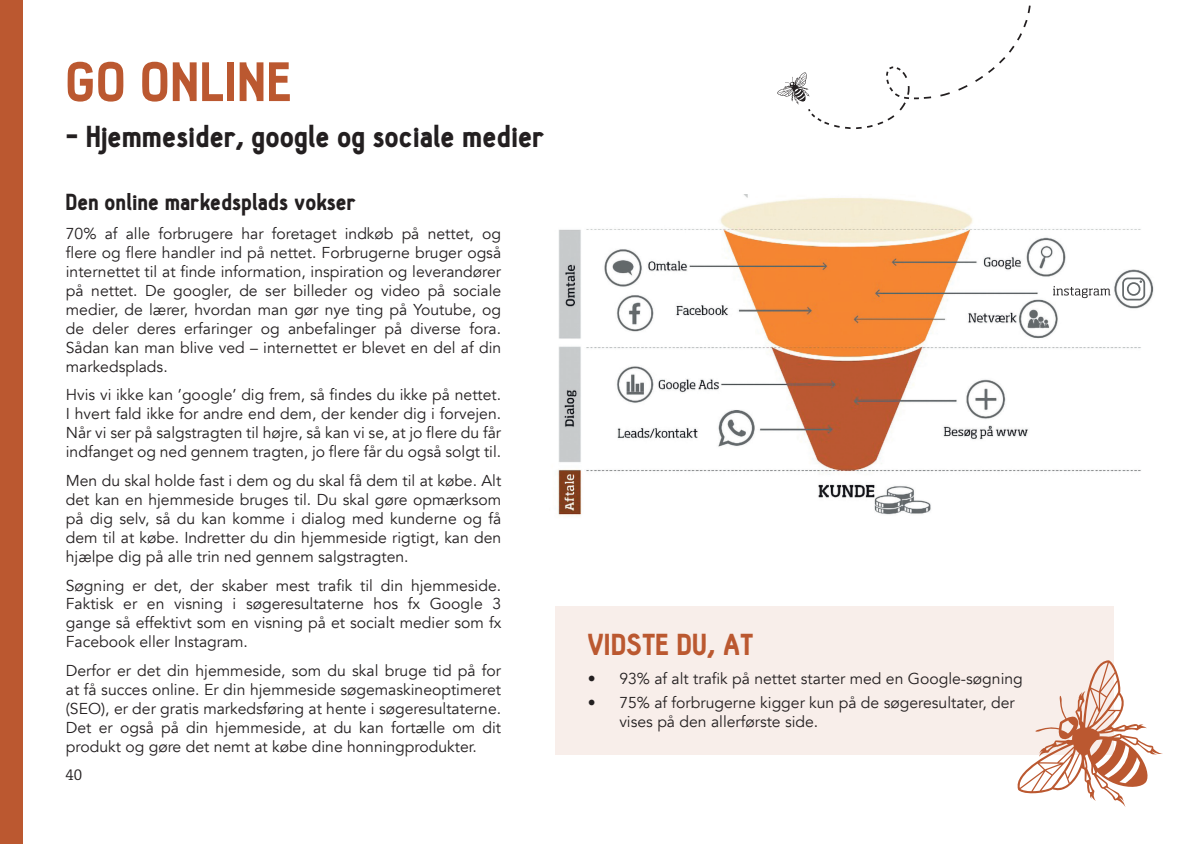
<style>
.page{position:relative;width:1191px;height:844px;background:#fff}
.page>*{position:absolute;margin:0;border:0;box-sizing:border-box;transform-origin:0 0}
.t1{font:900 54.25px "Hallosans";color:#bb5830}
.t2{font:900 29.75px "Hallosans";color:#231f20}
.t3{font:900 29.75px "Hallosans";color:#bb5830}
.t4{font:900 22.75px "Hallosans";color:#231f20}
.t5{font:15.75px/18.9px "Avenir";color:#231f20;text-align:justify}
.t6{font:14px "Toppan Bunkyu Gothic Pr 6 N R";color:#231f20}
</style>
<div class="page">
<div style="left:0;top:0;width:22px;height:843px;background:#bb5830"></div>
<img style="left:557px;top:194px;width:597px;height:322px">
<svg style="left:1121px;top:276px;width:26px;height:27px"></svg>
<div style="left:1122px;top:277px;width:23px;height:23px;border:2px solid #64696b;border-radius:5px"></div>
<div style="left:1126px;top:282px;width:14px;height:14px;border:2px solid #64696b;border-radius:50%"></div>
<div style="left:1057px;top:281px;width:52px;height:18px;background:#fff"></div>
<svg style="left:1053px;top:286px;width:57px;height:12px"></svg>
<div style="left:556px;top:605px;width:558px;height:149px;background:#f8eeea"></div>
<svg style="left:1012px;top:660px;width:151px;height:147px"></svg>
<svg style="left:777px;top:5px;width:254px;height:124px"></svg>
<h1 class="t1" style="left:65px;top:56px;width:228px">GO ONLINE</h1>
<h2 class="t2" style="left:65px;top:122px;width:480px">- Hjemmesider, google og sociale medier</h2>
<h3 class="t4" style="left:65px;top:191px;width:292px">Den online markedsplads vokser</h3>
<p class="t5" style="left:66px;top:225px;width:437px">70% af alle forbrugere har foretaget indkøb på nettet, og flere og flere handler ind på nettet. Forbrugerne bruger også internettet til at finde information, inspiration og leverandører på nettet. De googler, de ser billeder og video på sociale medier, de lærer, hvordan man gør nye ting på Youtube, og de deler deres erfaringer og anbefalinger på diverse fora.<br>Sådan kan man blive ved – internettet er blevet en del af din markedsplads.</p>
<p class="t5" style="left:66px;top:386px;width:437px">Hvis vi ikke kan ’google’ dig frem, så findes du ikke på nettet.<br>I hvert fald ikke for andre end dem, der kender dig i forvejen.<br>Når vi ser på salgstragten til højre, så kan vi se, at jo flere du får indfanget og ned gennem tragten, jo flere får du også solgt til.</p>
<p class="t5" style="left:66px;top:471px;width:437px">Men du skal holde fast i dem og du skal få dem til at købe. Alt det kan en hjemmeside bruges til. Du skal gøre opmærksom på dig selv, så du kan komme i dialog med kunderne og få dem til at købe. Indretter du din hjemmeside rigtigt, kan den hjælpe dig på alle trin ned gennem salgstragten.</p>
<p class="t5" style="left:66px;top:576px;width:437px">Søgning er det, der skaber mest trafik til din hjemmeside.<br>Faktisk er en visning i søgeresultaterne hos fx Google 3 gange så effektivt som en visning på et socialt medier som fx Facebook eller Instagram.</p>
<p class="t5" style="left:66px;top:661px;width:437px">Derfor er det din hjemmeside, som du skal bruge tid på for at få succes online. Er din hjemmeside søgemaskineoptimeret (SEO), er der gratis markedsføring at hente i søgeresultaterne.<br>Det er også på din hjemmeside, at du kan fortælle om dit produkt og gøre det nemt at købe dine honningprodukter.</p>
<p class="t6" style="left:65px;top:766px;width:18px">40</p>
<h2 class="t3" style="left:587px;top:630px;width:167px">VIDSTE DU, AT</h2>
<p class="t5" style="left:588px;top:669px;width:436px">• 93% af alt trafik på nettet starter med en Google-søgning</p>
<p class="t5" style="left:619px;top:693px;width:397px;text-indent:-32px">• 75% af forbrugerne kigger kun på de søgeresultater, der vises på den allerførste side.</p>
</div>
